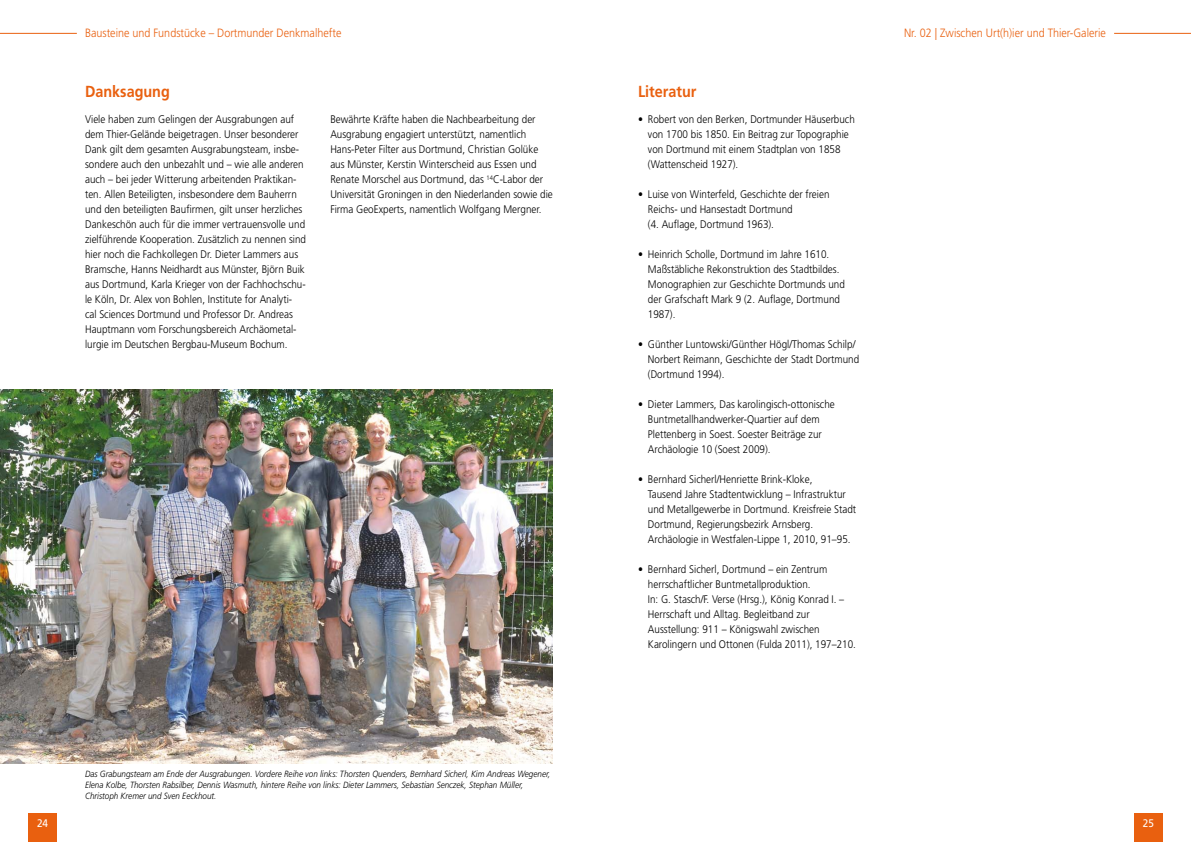
<style>
.page{position:relative;width:1191px;height:842px;background:#fff}
.page>*{position:absolute;margin:0;border:0;box-sizing:border-box;transform-origin:0 0}
.t1{font:700 16px "Frutiger LT";color:#e9600f;scale:.9 1}
.t2{font:300 12px "Frutiger LT";color:#e9600f;scale:.9 1}
.t3{font:300 11px/15px "Frutiger LT";color:#000;scale:.9 1}
.t4{font:11px "Frutiger LT";color:#fff;scale:.9 1}
.t5{font:italic 300 9px/10.8px "Frutiger LT";color:#000;scale:.9 1}
</style>
<div class="page">
<img style="left:0;top:390px;width:553px;height:373px">
<div style="left:28px;top:813px;width:29px;height:29px;background:#e9600f"></div>
<div style="left:1134px;top:813px;width:28px;height:29px;background:#e9600f"></div>
<hr style="left:0;top:33px;width:77px;height:1px;background:#e9600f">
<hr style="left:1114px;top:33px;width:77px;height:1px;background:#e9600f">
<p class="t2" style="left:85px;top:26px;width:286px">Bausteine und Fundstücke – Dortmunder Denkmalhefte</p>
<p class="t2" style="left:904px;top:26px;width:226px">Nr. 02 | Zwischen Urt(h)ier und Thier-Galerie</p>
<h1 class="t1" style="left:85px;top:82px;width:96px">Danksagung</h1>
<p class="t3" style="left:85px;top:112px;width:247px">Viele haben zum Gelingen der Ausgrabungen auf dem Thier-Gelände beigetragen. Unser besonderer Dank gilt dem gesamten Ausgrabungsteam, insbe&shy;sondere auch den unbezahlt und – wie alle anderen auch – bei jeder Witterung arbeitenden Praktikan&shy;ten. Allen Beteiligten, insbesondere dem Bauherrn und den beteiligten Baufirmen, gilt unser herzliches Dankeschön auch für die immer vertrauensvolle und zielführende Kooperation. Zusätzlich zu nennen sind hier noch die Fachkollegen Dr. Dieter Lammers aus Bramsche, Hanns Neidhardt aus Münster, Björn Buik aus Dortmund, Karla Krieger von der Fachhochschu&shy;le Köln, Dr. Alex von Bohlen, Institute for Analyti&shy;cal Sciences Dortmund und Professor Dr. Andreas Hauptmann vom Forschungsbereich Archäometal&shy;lurgie im Deutschen Bergbau-Museum Bochum.</p>
<p class="t3" style="left:330px;top:112px;width:249px">Bewährte Kräfte haben die Nachbearbeitung der Ausgrabung engagiert unterstützt, namentlich Hans-Peter Filter aus Dortmund, Christian Golüke aus Münster, Kerstin Winterscheid aus Essen und Renate Morschel aus Dortmund, das <sup>14</sup>C-Labor der Universität Groningen in den Niederlanden sowie die Firma GeoExperts, namentlich Wolfgang Mergner.</p>
<p class="t5" style="left:85px;top:769px;width:518px">Das Grabungsteam am Ende der Ausgrabungen. Vordere Reihe von links: Thorsten Quenders, Bernhard Sicherl, Kim Andreas Wegener,<br>Elena Kolbe, Thorsten Rabsilber, Dennis Wasmuth, hintere Reihe von links: Dieter Lammers, Sebastian Senczek, Stephan Müller,<br>Christoph Kremer und Sven Eeckhout.</p>
<h1 class="t1" style="left:638px;top:82px;width:66px">Literatur</h1>
<p class="t3" style="left:648px;top:112px;width:231px;text-indent:-10px">• Robert von den Berken, Dortmunder Häuserbuch von 1700 bis 1850. Ein Beitrag zur Topographie von Dortmund mit einem Stadtplan von 1858 (Wattenscheid 1927).</p>
<p class="t3" style="left:648px;top:187px;width:203px;text-indent:-10px">• Luise von Winterfeld, Geschichte der freien<br>Reichs- und Hansestadt Dortmund<br>(4. Auflage, Dortmund 1963).</p>
<p class="t3" style="left:648px;top:247px;width:220px;text-indent:-10px">• Heinrich Scholle, Dortmund im Jahre 1610.<br>Maßstäbliche Rekonstruktion des Stadtbildes.<br>Monographien zur Geschichte Dortmunds und der Grafschaft Mark 9 (2. Auflage, Dortmund 1987).</p>
<p class="t3" style="left:648px;top:337px;width:236px;text-indent:-10px">• Günther Luntowski/Günther Högl/Thomas Schilp/<br>Norbert Reimann, Geschichte der Stadt Dortmund (Dortmund 1994).</p>
<p class="t3" style="left:648px;top:397px;width:209px;text-indent:-10px">• Dieter Lammers, Das karolingisch-ottonische Buntmetallhandwerker-Quartier auf dem Plettenberg in Soest. Soester Beiträge zur Archäologie 10 (Soest 2009).</p>
<p class="t3" style="left:648px;top:472px;width:233px;text-indent:-10px">• Bernhard Sicherl/Henriette Brink-Kloke,<br>Tausend Jahre Stadtentwicklung – Infrastruktur und Metallgewerbe in Dortmund. Kreisfreie Stadt Dortmund, Regierungsbezirk Arnsberg.<br>Archäologie in Westfalen-Lippe 1, 2010, 91–95.</p>
<p class="t3" style="left:648px;top:562px;width:233px;text-indent:-10px">• Bernhard Sicherl, Dortmund – ein Zentrum herrschaftlicher Buntmetallproduktion.<br>In: G. Stasch/F. Verse (Hrsg.), König Konrad I. – Herrschaft und Alltag. Begleitband zur Ausstellung: 911 – Königswahl zwischen Karolingern und Ottonen (Fulda 2011), 197–210.</p>
<p class="t4" style="left:37px;top:817px;width:14px">24</p>
<p class="t4" style="left:1142px;top:817px;width:14px">25</p>
</div>
